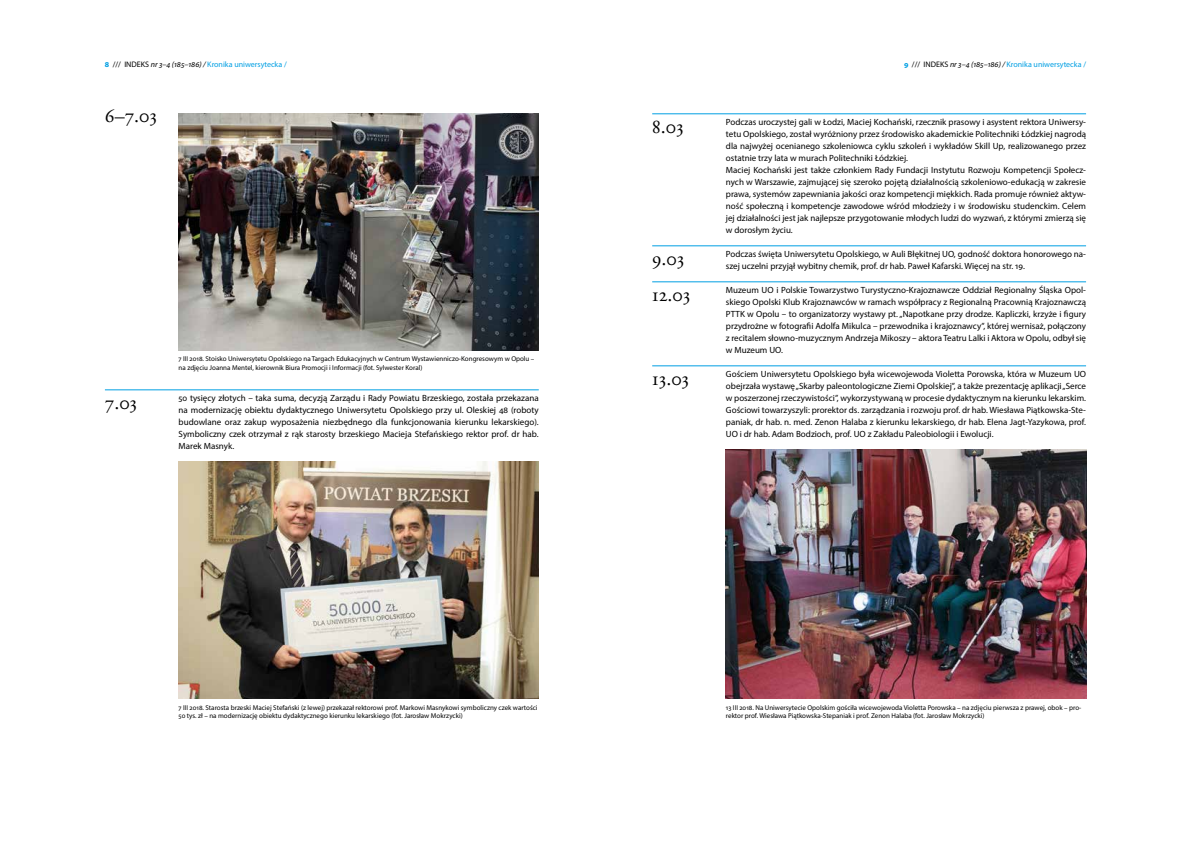
<style>
.page{position:relative;width:1191px;height:842px;background:#fff}
.page>*{position:absolute;margin:0;border:0;box-sizing:border-box;transform-origin:0 0}
.t1{font:20px/36px "Adobe Garamond Pro";color:#000}
.t2{font:9px/12px "Myriad Pro";color:#000;text-align:justify}
.t3{font:8px "Myriad Pro";color:#009fe3}
.t4{font:7px/8.4px "Myriad Pro";color:#000}
.s1{font-weight:700}
.s2{color:#000}
.s3{font-style:italic;color:#000}
</style>
<div class="page">
<img style="left:179px;top:113px;width:360px;height:237px">
<img style="left:179px;top:462px;width:360px;height:237px">
<img style="left:726px;top:449px;width:360px;height:250px">
<hr style="left:105px;top:390px;width:434px;height:1px;background:#009fe3">
<hr style="left:652px;top:114px;width:434px;height:1px;background:#009fe3">
<hr style="left:652px;top:246px;width:434px;height:1px;background:#009fe3">
<hr style="left:652px;top:282px;width:434px;height:1px;background:#009fe3">
<hr style="left:652px;top:366px;width:434px;height:1px;background:#009fe3">
<p class="t3" style="left:105px;top:59px;width:183px"><span class="s1">8</span> <span class="s2">/// INDEKS</span> <span class="s3">nr 3–4 (185–186) /</span> Kronika uniwersytecka /</p>
<p class="t3" style="left:904px;top:59px;width:183px"><span class="s1">9</span> <span class="s2">/// INDEKS</span> <span class="s3">nr 3–4 (185–186) /</span> Kronika uniwersytecka /</p>
<h1 class="t1" style="left:105px;top:99px;width:54px">6–7.03</h1>
<h1 class="t1" style="left:105px;top:386px;width:34px">7.03</h1>
<p class="t4" style="left:179px;top:355px;width:357px">7 III 2018. Stoisko Uniwersytetu Opolskiego na Targach Edukacyjnych w Centrum Wystawienniczo-Kongresowym w Opolu – na zdjęciu Joanna Mentel, kierownik Biura Promocji i Informacji (fot. Sylwester Koral)</p>
<p class="t2" style="left:179px;top:392px;width:361px">50 tysięcy złotych – taka suma, decyzją Zarządu i Rady Powiatu Brzeskiego, została przekazana na modernizację obiektu dydaktycznego Uniwersytetu Opolskiego przy ul. Oleskiej 48 (roboty budowlane oraz zakup wyposażenia niezbędnego dla funkcjonowania kierunku lekarskiego).<br>Symboliczny czek otrzymał z rąk starosty brzeskiego Macieja Stefańskiego rektor prof. dr hab.<br>Marek Masnyk.</p>
<h1 class="t1" style="left:652px;top:110px;width:33px">8.03</h1>
<h1 class="t1" style="left:652px;top:242px;width:40px">9.03<br>12.03</h1>
<h1 class="t1" style="left:652px;top:362px;width:38px">13.03</h1>
<p class="t2" style="left:726px;top:116px;width:362px;text-align:left">Podczas uroczystej gali w Łodzi, Maciej Kochański, rzecznik prasowy i asystent rektora Uniwersy&shy;tetu Opolskiego, został wyróżniony przez środowisko akademickie Politechniki Łódzkiej nagrodą dla najwyżej ocenianego szkoleniowca cyklu szkoleń i wykładów Skill Up, realizowanego przez ostatnie trzy lata w murach Politechniki Łódzkiej.<br>Maciej Kochański jest także członkiem Rady Fundacji Instytutu Rozwoju Kompetencji Społecz&shy;nych w Warszawie, zajmującej się szeroko pojętą działalnością szkoleniowo-edukacją w zakresie prawa, systemów zapewniania jakości oraz kompetencji miękkich. Rada promuje również aktyw&shy;ność społeczną i kompetencje zawodowe wśród młodzieży i w środowisku studenckim. Celem jej działalności jest jak najlepsze przygotowanie młodych ludzi do wyzwań, z którymi zmierzą się w dorosłym życiu.</p>
<p class="t2" style="left:726px;top:248px;width:361px">Podczas święta Uniwersytetu Opolskiego, w Auli Błękitnej UO, godność doktora honorowego na&shy;szej uczelni przyjął wybitny chemik, prof. dr hab. Paweł Kafarski. Więcej na str. 19.</p>
<p class="t2" style="left:726px;top:284px;width:362px">Muzeum UO i Polskie Towarzystwo Turystyczno-Krajoznawcze Oddział Regionalny Śląska Opol&shy;skiego Opolski Klub Krajoznawców w ramach współpracy z Regionalną Pracownią Krajoznawczą PTTK w Opolu – to organizatorzy wystawy pt. „Napotkane przy drodze. Kapliczki, krzyże i figury przydrożne w fotografii Adolfa Mikulca – przewodnika i krajoznawcy”, której wernisaż, połączony z recitalem słowno-muzycznym Andrzeja Mikoszy – aktora Teatru Lalki i Aktora w Opolu, odbył się w Muzeum UO.</p>
<p class="t2" style="left:726px;top:368px;width:362px">Gościem Uniwersytetu Opolskiego była wicewojewoda Violetta Porowska, która w Muzeum UO obejrzała wystawę „Skarby paleontologiczne Ziemi Opolskiej”, a także prezentację aplikacji „Serce w poszerzonej rzeczywistości”, wykorzystywaną w procesie dydaktycznym na kierunku lekarskim.<br>Gościowi towarzyszyli: prorektor ds. zarządzania i rozwoju prof. dr hab. Wiesława Piątkowska-Ste&shy;paniak, dr hab. n. med. Zenon Halaba z kierunku lekarskiego, dr hab. Elena Jagt-Yazykowa, prof.<br>UO i dr hab. Adam Bodzioch, prof. UO z Zakładu Paleobiologii i Ewolucji.</p>
<p class="t4" style="left:179px;top:703px;width:360px">7 III 2018. Starosta brzeski Maciej Stefański (z lewej) przekazał rektorowi prof. Markowi Masnykowi symboliczny czek wartości<br>50 tys. zł – na modernizację obiektu dydaktycznego kierunku lekarskiego (fot. Jarosław Mokrzycki)</p>
<p class="t4" style="left:726px;top:703px;width:357px">13 III 2018. Na Uniwersytecie Opolskim gościła wicewojewoda Violetta Porowska – na zdjęciu pierwsza z prawej, obok – pro&shy;rektor prof. Wiesława Piątkowska-Stepaniak i prof. Zenon Halaba (fot. Jarosław Mokrzycki)</p>
</div>
